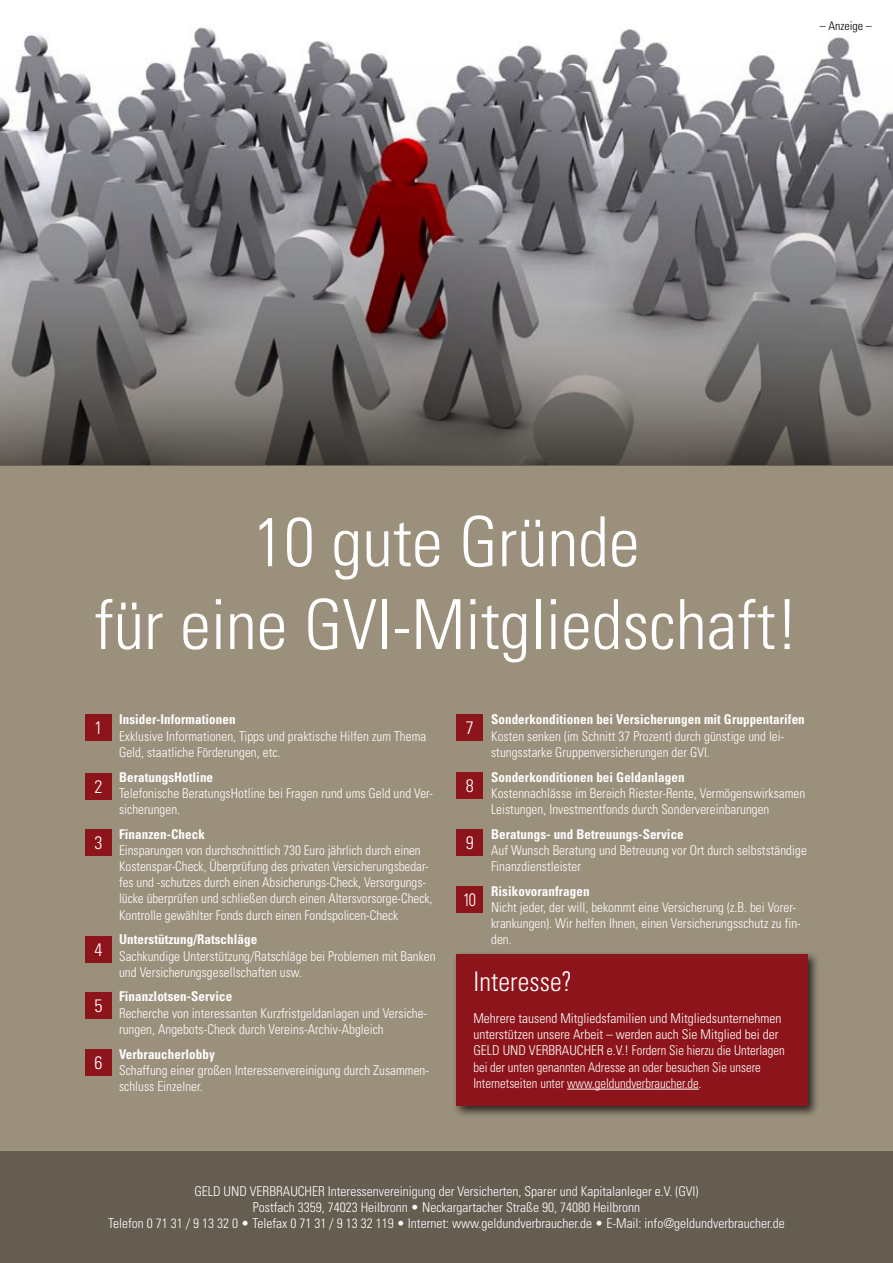
<style>
.page{position:relative;width:893px;height:1263px;background:#fff}
.page>*{position:absolute;margin:0;border:0;box-sizing:border-box;transform-origin:0 0}
.t1{font:300 condensed 69px/82.8px "Univers LT Std";color:#fff;text-align:center}
.t2{font:300 condensed 27px "Univers LT Std";letter-spacing:.005em;color:#fff}
.t3{font:300 condensed 18px "Univers LT Std";color:#fff}
.t4{font:300 condensed 18px "Univers LT Std";color:#fff;scale:.9 1}
.t5{font:300 condensed 13.5px/16.2px "Univers LT Std";letter-spacing:.005em;color:#fff}
.t6{font:700 condensed 13.5px "Univers LT Std";letter-spacing:.005em;color:#fff}
.t7{font:300 condensed 12px "Univers LT Std";color:#000}
</style>
<div class="page">
<div style="left:0;top:463px;width:893px;height:800px;background:#9b907c"></div>
<div style="left:452px;top:950px;width:368px;height:168px;background:#000;opacity:.75"></div>
<div style="left:456px;top:954px;width:352px;height:152px;background:#8d141a"></div>
<hr style="left:567px;top:1089px;width:132px;height:1px;background:#fff">
<div style="left:0;top:1151px;width:893px;height:112px;background:#645d50"></div>
<div style="left:85px;top:714px;width:27px;height:26px;background:#8d141a"></div>
<div style="left:456px;top:714px;width:27px;height:26px;background:#8d141a"></div>
<div style="left:456px;top:772px;width:27px;height:26px;background:#8d141a"></div>
<div style="left:456px;top:829px;width:27px;height:26px;background:#8d141a"></div>
<div style="left:456px;top:886px;width:27px;height:26px;background:#8d141a"></div>
<div style="left:85px;top:773px;width:27px;height:26px;background:#8d141a"></div>
<div style="left:85px;top:829px;width:27px;height:27px;background:#8d141a"></div>
<div style="left:85px;top:936px;width:27px;height:26px;background:#8d141a"></div>
<div style="left:85px;top:992px;width:27px;height:26px;background:#8d141a"></div>
<div style="left:85px;top:1049px;width:27px;height:26px;background:#8d141a"></div>
<img style="left:0;top:27px;width:893px;height:438px">
<p class="t7" style="left:820px;top:19px;width:53px">– Anzeige –</p>
<h1 class="t1" style="left:94px;top:500px;width:706px">10 gute Gründe<br>für eine GVI-Mitgliedschaft!</h1>
<p class="t6" style="left:491px;top:711px;width:315px">Sonderkonditionen bei Versicherungen mit Gruppentarifen</p>
<p class="t5" style="left:491px;top:728px;width:295px">Kosten senken (im Schnitt 37 Prozent) durch günstige und lei&shy;stungsstarke Gruppenversicherungen der GVI.</p>
<p class="t6" style="left:491px;top:768px;width:195px">Sonderkonditionen bei Geldanlagen</p>
<p class="t5" style="left:491px;top:785px;width:316px">Kostennachlässe im Bereich Riester-Rente, Vermögenswirksamen<br>Leistungen, Investmentfonds durch Sondervereinbarungen</p>
<p class="t6" style="left:491px;top:825px;width:194px">Beratungs- und Betreuungs-Service</p>
<p class="t5" style="left:491px;top:842px;width:317px">Auf Wunsch Beratung und Betreuung vor Ort durch selbstständige<br>Finanzdienstleister</p>
<p class="t6" style="left:491px;top:883px;width:100px">Risikovoranfragen</p>
<p class="t5" style="left:491px;top:899px;width:311px">Nicht jeder, der will, bekommt eine Versicherung (z.B. bei Vorer&shy;krankungen). Wir helfen Ihnen, einen Versicherungsschutz zu fin&shy;den.</p>
<h2 class="t2" style="left:473px;top:965px;width:100px">Interesse?</h2>
<p class="t5" style="left:473px;top:1010px;width:313px">Mehrere tausend Mitgliedsfamilien und Mitgliedsunternehmen unterstützen unsere Arbeit – werden auch Sie Mitglied bei der GELD UND VERBRAUCHER e.V.! Fordern Sie hierzu die Unterlagen bei der unten genannten Adresse an oder besuchen Sie unsere Internetseiten unter www.geldundverbraucher.de.</p>
<p class="t6" style="left:119px;top:711px;width:118px">Insider-Informationen</p>
<p class="t5" style="left:119px;top:728px;width:309px">Exklusive Informationen, Tipps und praktische Hilfen zum Thema<br>Geld, staatliche Förderungen, etc.</p>
<p class="t6" style="left:119px;top:768px;width:96px">BeratungsHotline</p>
<p class="t5" style="left:119px;top:785px;width:316px">Telefonische BeratungsHotline bei Fragen rund ums Geld und Ver&shy;sicherungen.</p>
<p class="t6" style="left:119px;top:825px;width:87px">Finanzen-Check</p>
<p class="t5" style="left:119px;top:842px;width:315px">Einsparungen von durchschnittlich 730 Euro jährlich durch einen Kostenspar-Check, Überprüfung des privaten Versicherungsbedar&shy;fes und -schutzes durch einen Absicherungs-Check, Versorgungs&shy;lücke überprüfen und schließen durch einen Altersvorsorge-Check, Kontrolle gewählter Fonds durch einen Fondspolicen-Check</p>
<p class="t6" style="left:119px;top:931px;width:140px">Unterstützung/Ratschläge</p>
<p class="t5" style="left:119px;top:948px;width:318px">Sachkundige Unterstützung/Ratschläge bei Problemen mit Banken und Versicherungsgesellschaften usw.</p>
<p class="t6" style="left:119px;top:988px;width:115px">Finanzlotsen-Service</p>
<p class="t5" style="left:119px;top:1005px;width:310px">Recherche von interessanten Kurzfristgeldanlagen und Versiche&shy;rungen, Angebots-Check durch Vereins-Archiv-Abgleich</p>
<p class="t6" style="left:119px;top:1045px;width:97px">Verbraucherlobby</p>
<p class="t5" style="left:119px;top:1062px;width:311px">Schaffung einer großen Interessenvereinigung durch Zusammen&shy;schluss Einzelner.</p>
<h3 class="t3" style="left:94px;top:717px;width:9px">1</h3>
<h3 class="t3" style="left:466px;top:717px;width:9px">7</h3>
<h3 class="t3" style="left:466px;top:774px;width:9px">8</h3>
<h3 class="t3" style="left:94px;top:775px;width:9px">2</h3>
<h3 class="t3" style="left:466px;top:832px;width:9px">9</h3>
<h3 class="t3" style="left:94px;top:832px;width:9px">3</h3>
<h3 class="t4" style="left:463px;top:888px;width:16px">10</h3>
<h3 class="t3" style="left:94px;top:938px;width:9px">4</h3>
<h3 class="t3" style="left:94px;top:995px;width:9px">5</h3>
<h3 class="t3" style="left:94px;top:1051px;width:9px">6</h3>
<p class="t5" style="left:194px;top:1183px;width:38px">Geld und</p>
<p class="t5" style="left:250px;top:1183px;width:15px">Verbraucher</p>
<p class="t5" style="left:328px;top:1183px;width:372px">Interessenvereinigung der Versicherten, Sparer und Kapitalanleger e.V. (GVI)</p>
<p class="t5" style="left:253px;top:1199px;width:389px">Postfach 3359, 74023 Heilbronn • Neckargartacher Straße 90, 74080 Heilbronn</p>
<p class="t5" style="left:108px;top:1215px;width:678px">Telefon 0 71 31 / 9 13 32 0 • Telefax 0 71 31 / 9 13 32 119 • Internet: www.geldundverbraucher.de • E-Mail: info@geldundverbraucher.de</p>
</div>
